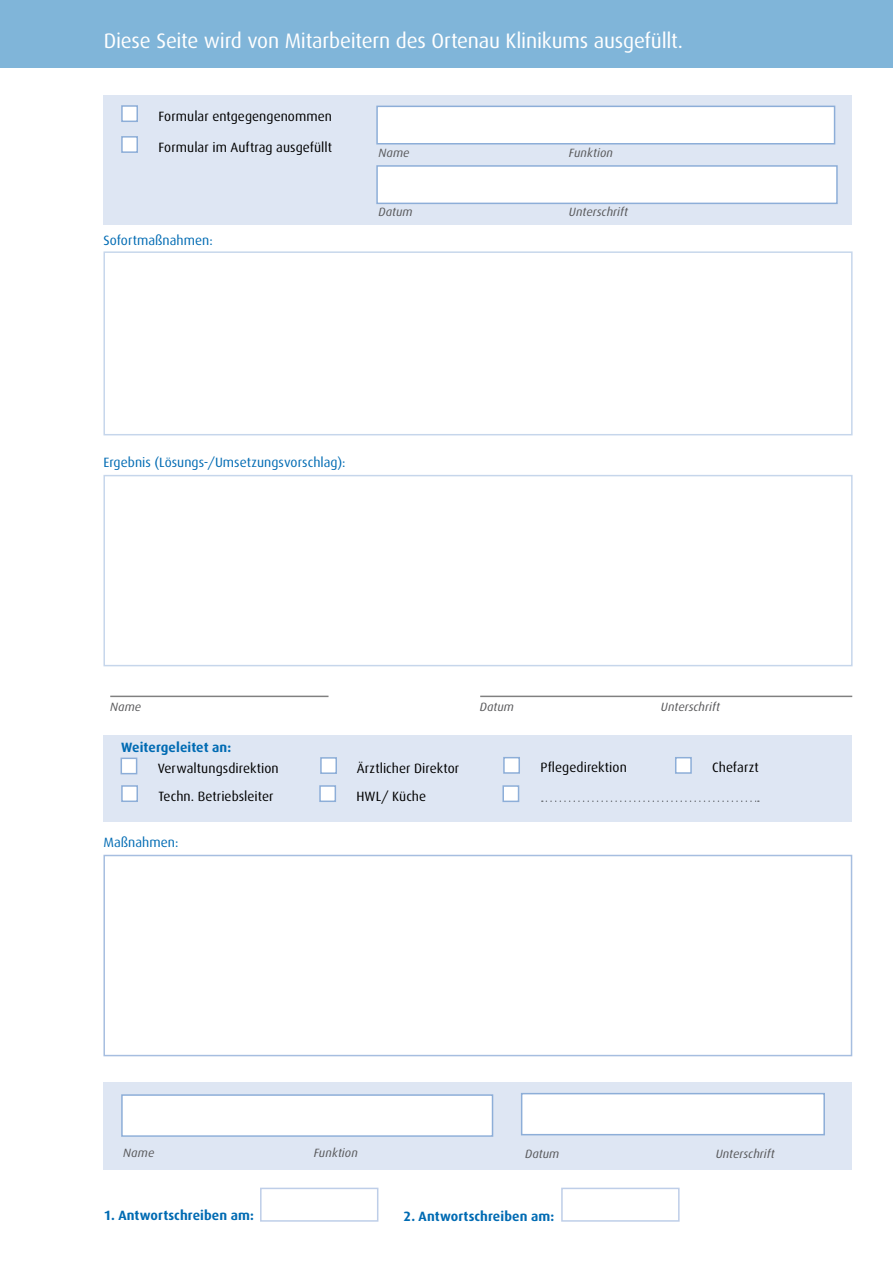
<style>
.page{position:relative;width:893px;height:1263px;background:#fff}
.page>*{position:absolute;margin:0;border:0;box-sizing:border-box;transform-origin:0 0}
.t1{font:21px "Dax";letter-spacing:-.01em;color:#fff}
.t2{font:13.5px "Dax";letter-spacing:.005em;color:#000}
.t3{font:13.5px "Dax";letter-spacing:.005em;color:#006bb3}
.t4{font:700 13.5px "Dax";letter-spacing:.01em;color:#006bb3}
.t5{font:italic 12px "Dax";letter-spacing:.01em;color:#58585a}
</style>
<div class="page">
<div style="left:103px;top:1082px;width:749px;height:87px;background:#dee6f3"></div>
<div style="left:0;top:0;width:893px;height:68px;background:#80b5d9"></div>
<div style="left:103px;top:95px;width:749px;height:130px;background:#dee6f3"></div>
<div style="left:122px;top:106px;width:15px;height:15px;background:#fff"></div>
<div style="left:121px;top:105px;width:17px;height:17px;border:2px solid #8daed8"></div>
<div style="left:122px;top:137px;width:15px;height:15px;background:#fff"></div>
<div style="left:121px;top:136px;width:17px;height:17px;border:2px solid #8daed8"></div>
<div style="left:377px;top:106px;width:458px;height:38px;background:#fff"></div>
<div style="left:376px;top:106px;width:459px;height:38px;border:2px solid #8daed8"></div>
<div style="left:377px;top:166px;width:460px;height:37px;background:#fff"></div>
<div style="left:376px;top:165px;width:462px;height:39px;border:2px solid #8daed8"></div>
<div style="left:103px;top:251px;width:750px;height:184px;border:2px solid #8daed8"></div>
<div style="left:103px;top:475px;width:750px;height:191px;border:2px solid #8daed8"></div>
<div style="left:103px;top:735px;width:749px;height:86px;background:#dee6f3"></div>
<div style="left:122px;top:786px;width:15px;height:15px;background:#fff"></div>
<div style="left:121px;top:785px;width:17px;height:17px;border:2px solid #8daed8"></div>
<div style="left:122px;top:1095px;width:370px;height:41px;background:#fff"></div>
<div style="left:121px;top:1094px;width:372px;height:43px;border:2px solid #8daed8"></div>
<div style="left:522px;top:1094px;width:302px;height:41px;background:#fff"></div>
<div style="left:521px;top:1093px;width:304px;height:42px;border:2px solid #8daed8"></div>
<div style="left:504px;top:758px;width:15px;height:15px;background:#fff"></div>
<div style="left:503px;top:757px;width:17px;height:17px;border:2px solid #8daed8"></div>
<div style="left:121px;top:758px;width:16px;height:16px;background:#fff"></div>
<div style="left:121px;top:757px;width:16px;height:17px;border:2px solid #8daed8"></div>
<div style="left:320px;top:786px;width:15px;height:15px;background:#fff"></div>
<div style="left:319px;top:785px;width:17px;height:17px;border:2px solid #8daed8"></div>
<div style="left:321px;top:758px;width:15px;height:15px;background:#fff"></div>
<div style="left:320px;top:757px;width:17px;height:17px;border:2px solid #8daed8"></div>
<div style="left:103px;top:855px;width:749px;height:201px;border:2px solid #a6bee0"></div>
<div style="left:260px;top:1188px;width:118px;height:34px;border:2px solid #becee8"></div>
<div style="left:561px;top:1188px;width:119px;height:34px;border:2px solid #becee8"></div>
<hr style="left:480px;top:696px;width:372px;height:1px;background:#000">
<hr style="left:110px;top:696px;width:219px;height:1px;background:#000">
<div style="left:503px;top:786px;width:15px;height:15px;background:#fff"></div>
<div style="left:502px;top:785px;width:17px;height:17px;border:2px solid #8daed8"></div>
<svg style="left:542px;top:800px;width:217px;height:2px"></svg>
<div style="left:676px;top:758px;width:15px;height:15px;background:#fff"></div>
<div style="left:675px;top:757px;width:17px;height:17px;border:2px solid #8daed8"></div>
<h1 class="t1" style="left:104px;top:28px;width:581px">Diese Seite wird von Mitarbeitern des Ortenau Klinikums ausgefüllt.</h1>
<p class="t2" style="left:158px;top:109px;width:175px">Formular entgegengenommen</p>
<p class="t2" style="left:158px;top:139px;width:175px">Formular im Auftrag ausgefüllt</p>
<p class="t5" style="left:378px;top:145px;width:32px">Name</p>
<p class="t5" style="left:569px;top:145px;width:45px">Funktion</p>
<p class="t3" style="left:103px;top:233px;width:111px">Sofortmaßnahmen:</p>
<p class="t5" style="left:378px;top:204px;width:36px">Datum</p>
<p class="t5" style="left:569px;top:204px;width:61px">Unterschrift</p>
<p class="t3" style="left:103px;top:455px;width:244px">Ergebnis (Lösungs-/Umsetzungsvorschlag):</p>
<p class="t5" style="left:110px;top:700px;width:32px">Name</p>
<p class="t5" style="left:480px;top:700px;width:36px">Datum</p>
<p class="t5" style="left:661px;top:700px;width:61px">Unterschrift</p>
<p class="t4" style="left:121px;top:740px;width:111px">Weitergeleitet an:</p>
<p class="t2" style="left:158px;top:761px;width:122px">Verwaltungsdirektion</p>
<p class="t2" style="left:540px;top:760px;width:88px">Pflegedirektion</p>
<p class="t2" style="left:356px;top:788px;width:71px">HWL/ Küche</p>
<p class="t2" style="left:357px;top:761px;width:104px">Ärztlicher Direktor</p>
<p class="t2" style="left:158px;top:788px;width:116px">Techn. Betriebsleiter</p>
<p class="t3" style="left:103px;top:835px;width:77px">Maßnahmen:</p>
<p class="t2" style="left:712px;top:760px;width:48px">Chefarzt</p>
<p class="t5" style="left:123px;top:1145px;width:32px">Name</p>
<p class="t5" style="left:314px;top:1145px;width:45px">Funktion</p>
<p class="t5" style="left:525px;top:1147px;width:36px">Datum</p>
<p class="t5" style="left:716px;top:1147px;width:61px">Unterschrift</p>
<p class="t4" style="left:104px;top:1208px;width:152px">1. Antwortschreiben am:</p>
<p class="t4" style="left:404px;top:1208px;width:152px">2. Antwortschreiben am:</p>
</div>
